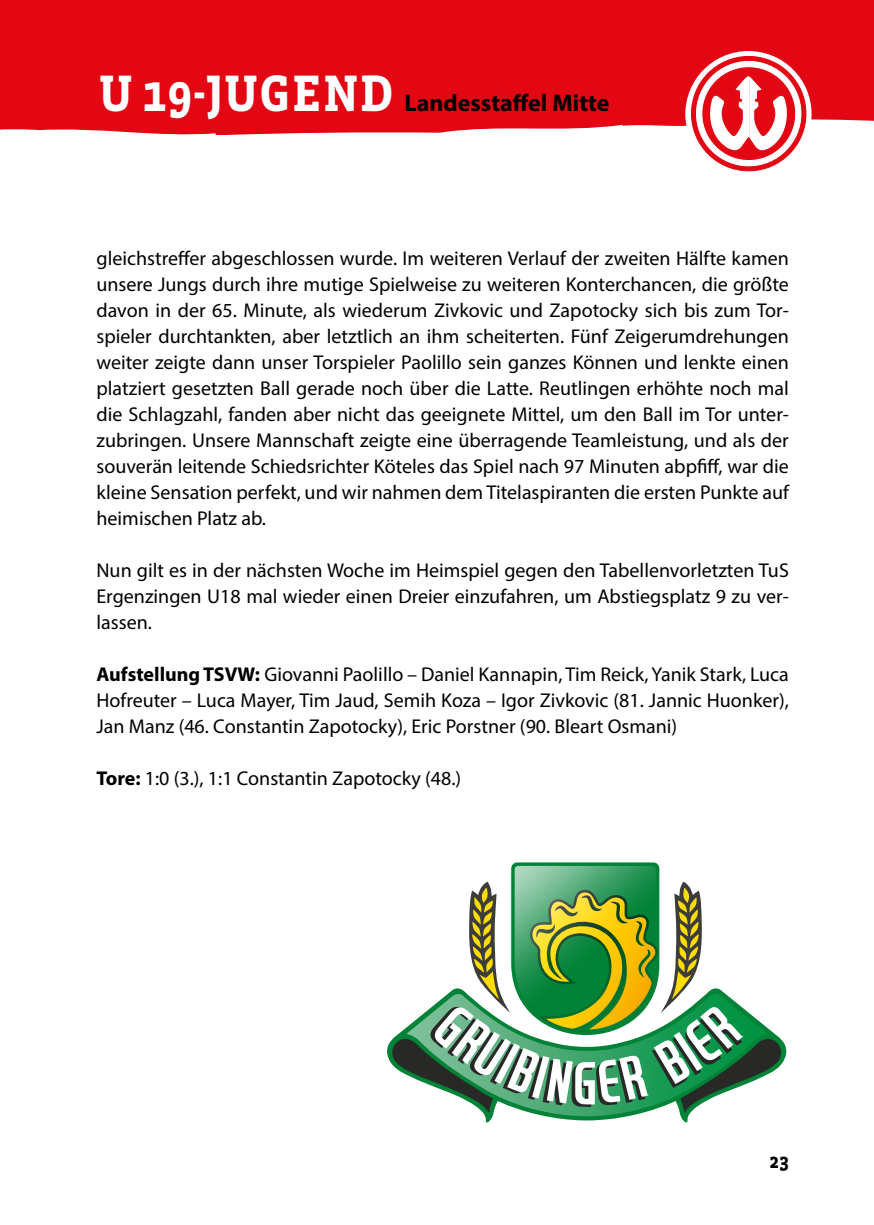
<style>
.page{position:relative;width:874px;height:1225px;background:#fff}
.page>*{position:absolute;margin:0;border:0;box-sizing:border-box;transform-origin:0 0}
.t1{font:700 24px "Myriad Pro";color:#000}
.t2{font:700 20.6px "Vista Slab OTCE";color:#000;scale:.92 1}
.t3{font:20px/26px "Myriad Pro";color:#000;text-align:justify}
.s1{font-family:"Vista Slab OTCE";font-size:52.4px;color:#fff}
.s2{font-weight:700}
</style>
<div class="page">
<div style="left:0;top:0;width:873px;height:56px;background:#e30613"></div>
<div style="left:685px;top:51px;width:126px;height:126px;background:#fff;border-radius:50%"></div>
<svg style="left:0;top:56px;width:873px;height:115px"></svg>
<svg style="left:485px;top:1045px;width:301px;height:78px"></svg>
<svg style="left:482px;top:1112px;width:285px;height:4px"></svg>
<svg style="left:387px;top:862px;width:398px;height:250px"></svg>
<p class="t1" style="left:98px;top:87px;width:512px"><span class="s1">U 19-JUGEND</span> Landesstaffel Mitte</p>
<p class="t3" style="left:96px;top:245px;width:693px">gleichstreffer abgeschlossen wurde. Im weiteren Verlauf der zweiten Hälfte kamen unsere Jungs durch ihre mutige Spielweise zu weiteren Konterchancen, die größte davon in der 65. Minute, als wiederum Zivkovic und Zapotocky sich bis zum Tor&shy;spieler durchtankten, aber letztlich an ihm scheiterten. Fünf Zeigerumdrehungen weiter zeigte dann unser Torspieler Paolillo sein ganzes Können und lenkte einen platziert gesetzten Ball gerade noch über die Latte. Reutlingen erhöhte noch mal die Schlagzahl, fanden aber nicht das geeignete Mittel, um den Ball im Tor unter&shy;zubringen. Unsere Mannschaft zeigte eine überragende Teamleistung, und als der souverän leitende Schiedsrichter Köteles das Spiel nach 97 Minuten abpfiff, war die kleine Sensation perfekt, und wir nahmen dem Titelaspiranten die ersten Punkte auf heimischen Platz ab.</p>
<p class="t3" style="left:96px;top:557px;width:693px">Nun gilt es in der nächsten Woche im Heimspiel gegen den Tabellenvorletzten TuS Ergenzingen U18 mal wieder einen Dreier einzufahren, um Abstiegsplatz 9 zu ver&shy;lassen.</p>
<p class="t3" style="left:96px;top:661px;width:693px"><span class="s2">Aufstellung TSVW:</span> Giovanni Paolillo – Daniel Kannapin, Tim Reick, Yanik Stark, Luca Hofreuter – Luca Mayer, Tim Jaud, Semih Koza – Igor Zivkovic (81. Jannic Huonker), Jan Manz (46. Constantin Zapotocky), Eric Porstner (90. Bleart Osmani)</p>
<p class="t3" style="left:96px;top:765px;width:366px"><span class="s2">Tore:</span> 1:0 (3.), 1:1 Constantin Zapotocky (48.)</p>
<p class="t2" style="left:769px;top:1149px;width:23px">23</p>
</div>
